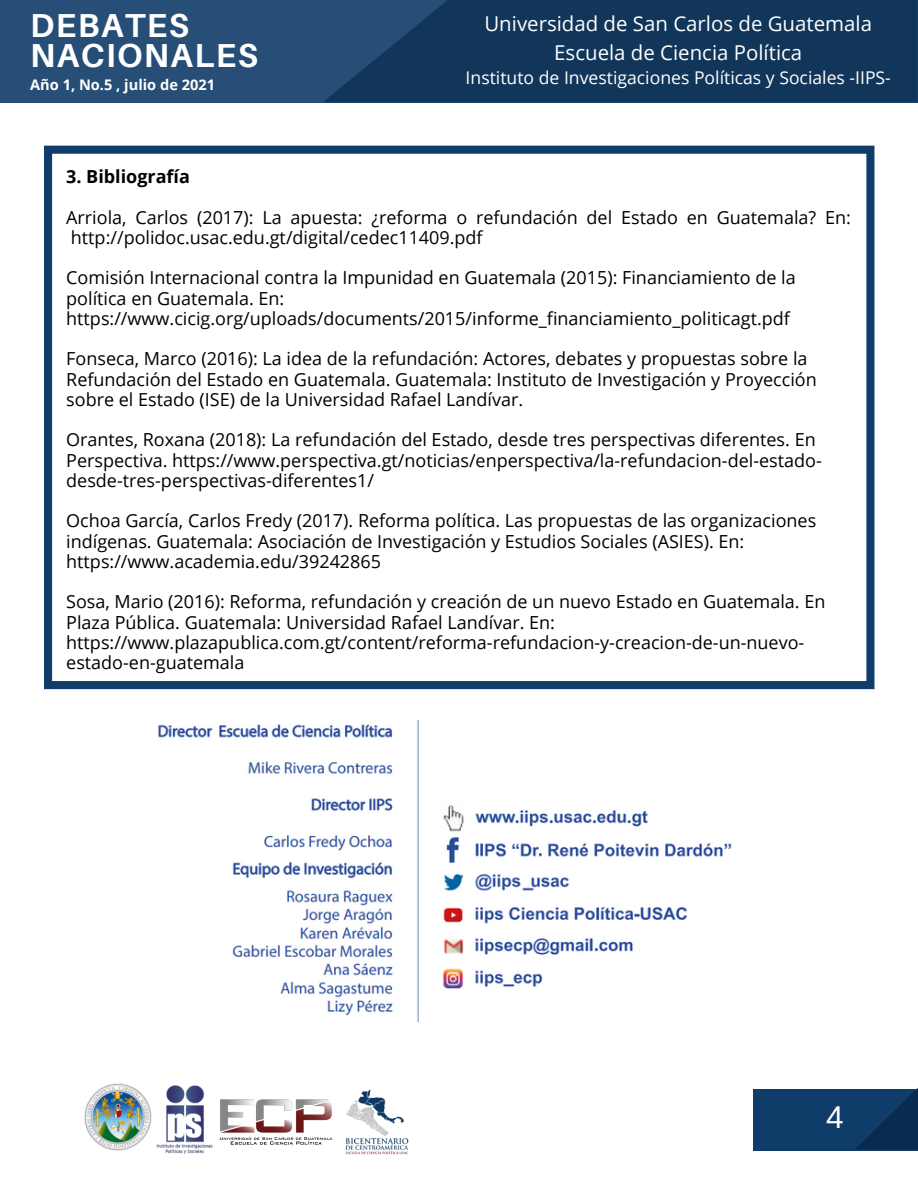
<style>
.page{position:relative;width:918px;height:1188px;background:#fff}
.page>*{position:absolute;margin:0;border:0;box-sizing:border-box;transform-origin:0 0}
.t1{font:700 33.3px "Aileron";letter-spacing:.04em;color:#fff}
.t2{font:31.5px "Arimo";color:#fff}
.t3{font:20.4px "Open Sans";color:#fff}
.t4{font:18px/20.2px "Open Sans";color:#000}
.t5{font:700 18px "Open Sans";color:#000}
.t6{font:17.55px "Open Sans";color:#fff}
.t7{font:700 14.55px "Open Sans";color:#fff}
</style>
<div class="page">
<div style="left:0;top:0;width:918px;height:103px;background:#264e77"></div>
<img style="left:84px;top:1083px;width:68px;height:68px">
<img style="left:219px;top:1099px;width:114px;height:46px">
<img style="left:156px;top:1085px;width:57px;height:69px">
<img style="left:345px;top:1089px;width:64px;height:66px">
<svg style="left:324px;top:0;width:594px;height:102px;background:#14375d"></svg>
<svg style="left:44px;top:146px;width:830px;height:543px"></svg>
<img style="left:158px;top:720px;width:574px;height:302px">
<div style="left:660px;top:703px;width:234px;height:74px;background:#fff"></div>
<div style="left:753px;top:1089px;width:165px;height:62px;background:#103c69"></div>
<svg style="left:855px;top:1088px;width:63px;height:62px"></svg>
<p class="t1" style="left:30px;top:4px;width:160px">DEBATES</p>
<p class="t3" style="left:484px;top:10px;width:389px">Universidad de San Carlos de Guatemala</p>
<p class="t3" style="left:554px;top:38px;width:249px">Escuela de Ciencia Política</p>
<p class="t6" style="left:466px;top:66px;width:427px">Instituto de Investigaciones Políticas y Sociales -IIPS-</p>
<p class="t1" style="left:30px;top:35px;width:229px">NACIONALES</p>
<p class="t7" style="left:30px;top:74px;width:186px">Año 1, No.5 , julio de 2021</p>
<p class="t5" style="left:66px;top:164px;width:125px">3. Bibliografía</p>
<p class="t4" style="left:66px;top:207px;width:786px">Arriola, Carlos (2017): La apuesta: ¿reforma o refundación del Estado en Guatemala? En: http://polidoc.usac.edu.gt/digital/cedec11409.pdf</p>
<p class="t4" style="left:66px;top:267px;width:731px">Comisión Internacional contra la Impunidad en Guatemala (2015): Financiamiento de la política en Guatemala. En: https://www.cicig.org/uploads/documents/2015/informe_financiamiento_politicagt.pdf</p>
<p class="t4" style="left:66px;top:348px;width:752px">Fonseca, Marco (2016): La idea de la refundación: Actores, debates y propuestas sobre la<br>Refundación del Estado en Guatemala. Guatemala: Instituto de Investigación y Proyección sobre el Estado (ISE) de la Universidad Rafael Landívar.</p>
<p class="t4" style="left:66px;top:429px;width:757px">Orantes, Roxana (2018): La refundación del Estado, desde tres perspectivas diferentes. En<br>Perspectiva. https://www.perspectiva.gt/noticias/enperspectiva/la-refundacion-del-estado&shy;desde-tres-perspectivas-diferentes1/</p>
<p class="t4" style="left:66px;top:510px;width:752px">Ochoa García, Carlos Fredy (2017). Reforma política. Las propuestas de las organizaciones indígenas. Guatemala: Asociación de Investigación y Estudios Sociales (ASIES). En: https://www.academia.edu/39242865</p>
<p class="t4" style="left:66px;top:591px;width:761px">Sosa, Mario (2016): Reforma, refundación y creación de un nuevo Estado en Guatemala. En Plaza Pública. Guatemala: Universidad Rafael Landívar. En: https://www.plazapublica.com.gt/content/reforma-refundacion-y-creacion-de-un-nuevo&shy;estado-en-guatemala</p>
<p class="t2" style="left:826px;top:1099px;width:19px">4</p>
</div>
